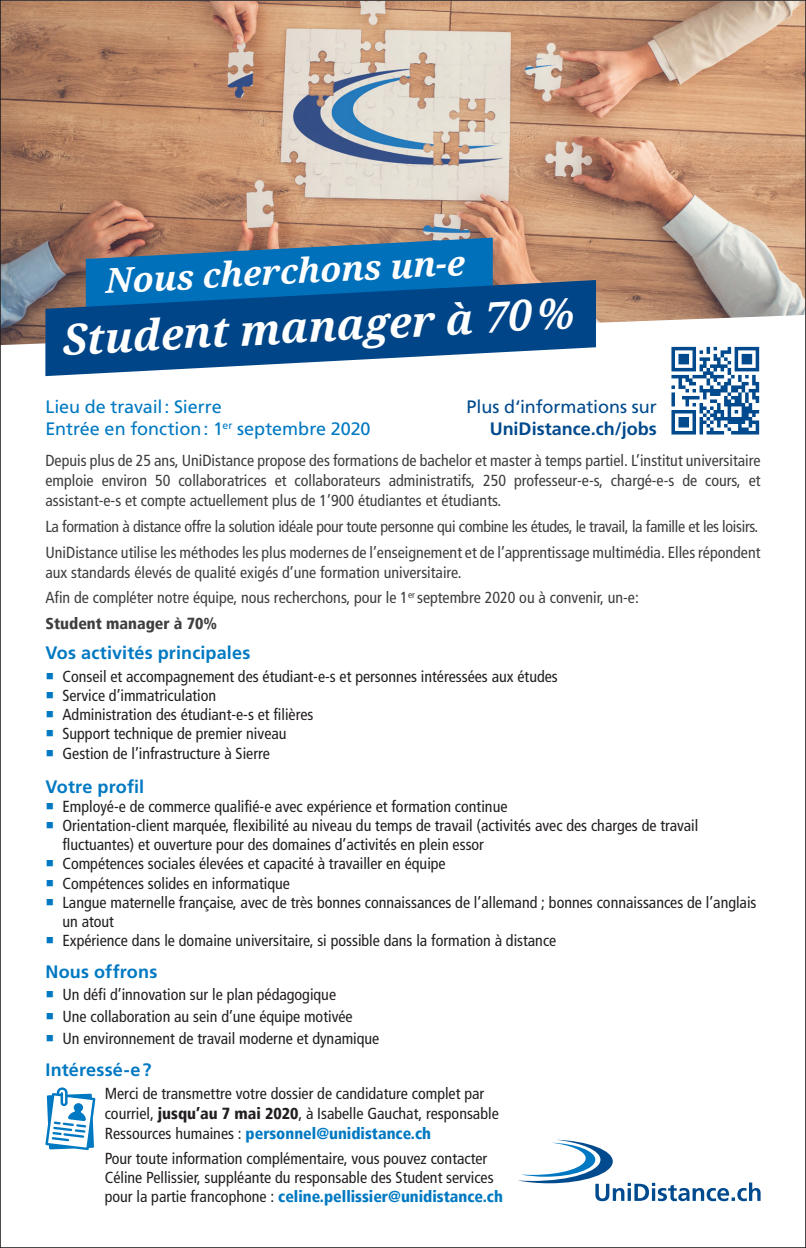
<style>
.page{position:relative;width:806px;height:1248px;background:#fff}
.page>*{position:absolute;margin:0;border:0;box-sizing:border-box;transform-origin:0 0}
.t1{font:italic 700 42px "Droid Serif";color:#fff}
.t2{font:italic 700 34px "Droid Serif";color:#fff}
.t3{font:700 18px "Frutiger LT Std";letter-spacing:.01em;color:#0079c2}
.t4{font:18px "Frutiger LT Std";letter-spacing:-.005em;color:#0079c2}
.t5{font:18px "Frutiger LT Std";letter-spacing:-.005em;color:#004a8d}
.t6{font:700 18px "Frutiger LT Std";color:#004a8d}
.t7{font:condensed 16px/19.2px "Frutiger LT";color:#231f20}
.t8{font:condensed 16px/20px "Frutiger LT";color:#3e3e3f;text-align:justify}
.t9{font:condensed 16px "Frutiger LT";letter-spacing:-.02em;color:#3e3e3f}
.t10{font:900 condensed 16px "Frutiger LT";color:#3e3e3f}
.s1{font-weight:900}
.s2{font-weight:900;color:#0079c2}
</style>
<div class="page">
<img style="left:2px;top:2px;width:801px;height:313px">
<svg style="left:45px;top:1087px;width:50px;height:62px"></svg>
<svg style="left:671px;top:347px;width:87px;height:87px"></svg>
<svg style="left:518px;top:1139px;width:242px;height:61px"></svg>
<svg style="left:86px;top:238px;width:406px;height:42px;background:#2a72a3"></svg>
<svg style="left:45px;top:280px;width:550px;height:96px;background:#2a679e"></svg>
<p class="t2" style="left:104px;top:262px;width:361px;rotate:-3deg">Nous cherchons un-e</p>
<p class="t1" style="left:61px;top:316px;width:513px;rotate:-3deg">Student manager à 70%</p>
<p class="t5" style="left:466px;top:396px;width:192px">Plus d‘informations sur</p>
<p class="t6" style="left:489px;top:417px;width:169px">UniDistance.ch/jobs</p>
<p class="t4" style="left:45px;top:396px;width:178px">Lieu de travail: Sierre</p>
<p class="t4" style="left:45px;top:417px;width:326px">Entrée en fonction: 1<sup>er</sup> septembre 2020</p>
<p class="t8" style="left:45px;top:451px;width:716px">Depuis plus de 25 ans, UniDistance propose des formations de bachelor et master à temps partiel. L’institut universitaire emploie environ 50 collaboratrices et collaborateurs administratifs, 250 professeur-e-s, chargé-e-s de cours, et assistant-e-s et compte actuellement plus de 1’900 étudiantes et étudiants.</p>
<p class="t9" style="left:45px;top:517px;width:714px">La formation à distance offre la solution idéale pour toute personne qui combine les études, le travail, la famille et les loisirs.</p>
<p class="t8" style="left:45px;top:542px;width:716px">UniDistance utilise les méthodes les plus modernes de l’enseignement et de l’apprentissage multimédia. Elles répondent aux standards élevés de qualité exigés d’une formation universitaire.</p>
<p class="t8" style="left:45px;top:588px;width:594px">Afin de compléter notre équipe, nous recherchons, pour le 1<sup>er</sup> septembre 2020 ou à convenir, un-e:</p>
<p class="t10" style="left:45px;top:614px;width:173px">Student manager à 70%</p>
<p class="t3" style="left:45px;top:642px;width:206px">Vos activités principales</p>
<p class="t7" style="left:62px;top:666px;width:496px">Conseil et accompagnement des étudiant-e-s et personnes intéressées aux études</p>
<p class="t7" style="left:62px;top:685px;width:155px">Service d’immatriculation</p>
<p class="t7" style="left:62px;top:705px;width:252px">Administration des étudiant-e-s et filières</p>
<p class="t7" style="left:62px;top:724px;width:225px">Support technique de premier niveau</p>
<p class="t7" style="left:62px;top:743px;width:209px">Gestion de l’infrastructure à Sierre</p>
<p class="t3" style="left:45px;top:775px;width:100px">Votre profil</p>
<p class="t7" style="left:62px;top:796px;width:446px">Employé-e de commerce qualifié-e avec expérience et formation continue</p>
<p class="t7" style="left:62px;top:815px;width:637px">Orientation-client marquée, flexibilité au niveau du temps de travail (activités avec des charges de travail fluctuantes) et ouverture pour des domaines d’activités en plein essor</p>
<p class="t7" style="left:62px;top:854px;width:384px">Compétences sociales élevées et capacité à travailler en équipe</p>
<p class="t7" style="left:62px;top:873px;width:229px">Compétences solides en informatique</p>
<p class="t7" style="left:62px;top:892px;width:695px">Langue maternelle française, avec de très bonnes connaissances de l’allemand ; bonnes connaissances de l’anglais un atout</p>
<p class="t7" style="left:62px;top:931px;width:495px">Expérience dans le domaine universitaire, si possible dans la formation à distance</p>
<p class="t3" style="left:45px;top:961px;width:113px">Nous offrons</p>
<p class="t7" style="left:62px;top:985px;width:275px">Un défi d’innovation sur le plan pédagogique</p>
<p class="t7" style="left:62px;top:1007px;width:291px">Une collaboration au sein d’une équipe motivée</p>
<p class="t7" style="left:62px;top:1029px;width:318px">Un environnement de travail moderne et dynamique</p>
<p class="t3" style="left:45px;top:1059px;width:107px">Intéressé-e?</p>
<p class="t7" style="left:105px;top:1083px;width:395px;line-height:20px">Merci de transmettre votre dossier de candidature complet par courriel, <span class="s1">jusqu’au 7 mai 2020</span>, à Isabelle Gauchat, responsable<br>Ressources humaines : <span class="s2">personnel@unidistance.ch</span></p>
<p class="t7" style="left:105px;top:1148px;width:399px">Pour toute information complémentaire, vous pouvez contacter<br>Céline Pellissier, suppléante du responsable des Student services pour la partie francophone : <span class="s2">celine.pellissier@unidistance.ch</span></p>
</div>
